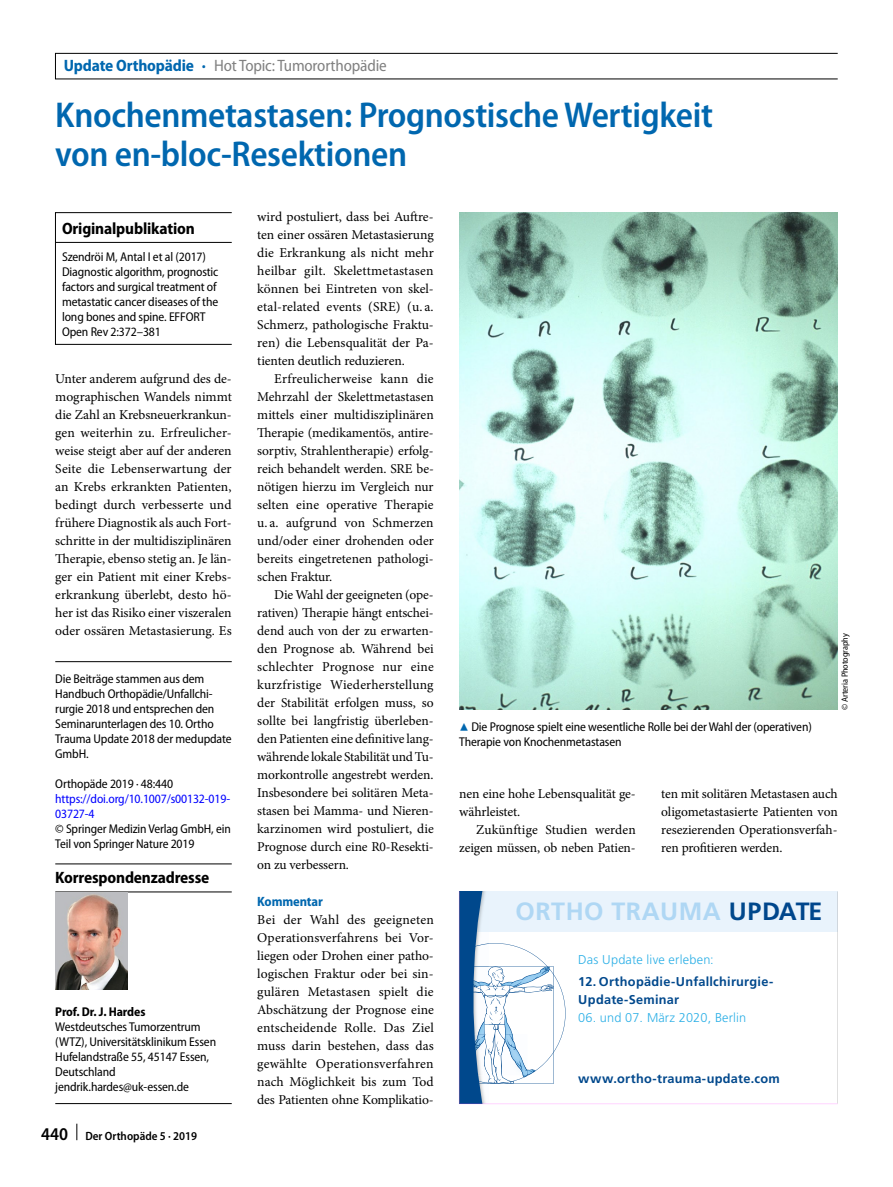
<style>
.page{position:relative;width:893px;height:1187px;background:#fff}
.page>*{position:absolute;margin:0;border:0;box-sizing:border-box;transform-origin:0 0}
.t1{font:600 semi-condensed 36px/39px "Myriad Pro";letter-spacing:-.01em;color:#0067af}
.t2{font:24.9px "Frutiger LT Std Bold 2";letter-spacing:.02em;color:#afd7f4}
.t3{font:semi-condensed 16.5px "Myriad Pro";letter-spacing:-.01em;color:#818181}
.t4{font:700 semi-condensed 16.5px "Myriad Pro";letter-spacing:-.01em;color:#000}
.t5{font:13.5px/18px "Minion Pro";letter-spacing:-.005em;color:#000;text-align:justify}
.t6{font:700 semi-condensed 13.5px "Myriad Pro";letter-spacing:-.01em;color:#0067af}
.t7{font:semi-condensed 12.75px/15px "Myriad Pro";letter-spacing:-.01em;color:#000}
.t8{font:12.75px/18px "Frutiger LT Std Bold 2";letter-spacing:.02em;color:#00488c}
.t9{font:semi-condensed 12.75px/15px "Myriad Pro";letter-spacing:-.01em;color:#00f}
.t10{font:300 12.75px "Frutiger LT Std";letter-spacing:.01em;color:#2bafe6}
.t11{font:12.75px "Frutiger LT Std Light 2";letter-spacing:.015em;color:#2bafe6}
.t12{font:700 semi-condensed 12.75px "Myriad Pro";letter-spacing:-.01em;color:#000}
.t13{font:600 semi-condensed 12px "Myriad Pro";color:#000}
.t14{font:semi-condensed 9px "Myriad Pro";letter-spacing:-.01em;color:#000}
.s1{font-weight:700;color:#0067af}
.s2{font-size:18px}
.s3{font-family:"Blik Buttons";font-stretch:normal;color:#0067af}
.s4{color:#00488c}
.s5{color:#00468c}
.s6{font-family:"Frutiger LT Std";font-weight:700}
.s7{font-family:"Frutiger LT Std Light 2";font-weight:400}
</style>
<div class="page">
<svg style="left:77px;top:1123px;width:1px;height:17px"></svg>
<div style="left:55px;top:53px;width:783px;height:26px;border:1px solid #000"></div>
<hr style="left:55px;top:661px;width:177px;height:1px;background:#000">
<hr style="left:55px;top:863px;width:177px;height:1px;background:#000">
<hr style="left:55px;top:891px;width:177px;height:1px;background:#000">
<hr style="left:55px;top:1103px;width:177px;height:1px;background:#000">
<img style="left:55px;top:892px;width:73px;height:97px">
<hr style="left:56px;top:242px;width:176px;height:1px;background:#000">
<div style="left:55px;top:212px;width:177px;height:132px;border:1px solid #000"></div>
<svg style="left:459px;top:891px;width:379px;height:212px"></svg>
<img style="left:459px;top:212px;width:379px;height:497px">
<p class="t3" style="left:64px;top:57px;width:324px"><span class="s1">Update Orthopädie ·</span> Hot Topic: Tumororthopädie</p>
<h1 class="t1" style="left:55px;top:96px;width:659px">Knochenmetastasen: Prognostische Wertigkeit von en-bloc-Resektionen</h1>
<p class="t4" style="left:62px;top:219px;width:134px">Originalpublikation</p>
<p class="t7" style="left:62px;top:249px;width:158px">Szendröi M, Antal I et al (2017)<br>Diagnostic algorithm, prognostic factors and surgical treatment of metastatic cancer diseases of the long bones and spine. EFFORT<br>Open Rev 2:372–381</p>
<p class="t5" style="left:55px;top:370px;width:178px">Unter anderem aufgrund des de&shy;mographischen Wandels nimmt die Zahl an Krebsneuerkrankun&shy;gen weiterhin zu. Erfreulicher&shy;weise steigt aber auf der anderen Seite die Lebenserwartung der an Krebs erkrankten Patienten, bedingt durch verbesserte und frühere Diagnostik als auch Fort&shy;schritte in der multidisziplinären Therapie, ebenso stetig an. Je län&shy;ger ein Patient mit einer Krebs&shy;erkrankung überlebt, desto hö&shy;her ist das Risiko einer viszeralen oder ossären Metastasierung. Es</p>
<p class="t7" style="left:55px;top:671px;width:178px">Die Beiträge stammen aus dem<br>Handbuch Orthopädie/Unfallchi&shy;rurgie 2018 und entsprechen den<br>Seminarunterlagen des 10. Ortho<br>Trauma Update 2018 der medupdate<br>GmbH.</p>
<p class="t7" style="left:55px;top:776px;width:119px">Orthopäde 2019 · 48:440</p>
<p class="t9" style="left:55px;top:791px;width:176px">https://doi.org/10.1007/s00132-019-<br>03727-4</p>
<p class="t7" style="left:55px;top:821px;width:177px">© Springer Medizin Verlag GmbH, ein<br>Teil von Springer Nature 2019</p>
<p class="t4" style="left:55px;top:868px;width:156px">Korrespondenzadresse</p>
<p class="t12" style="left:55px;top:1004px;width:92px">Prof. Dr. J. Hardes</p>
<p class="t7" style="left:55px;top:1019px;width:162px">Westdeutsches Tumorzentrum (WTZ), Universitätsklinikum Essen<br>Hufelandstraße 55, 45147 Essen,<br>Deutschland jendrik.hardes@uk-essen.de</p>
<p class="t13" style="left:41px;top:1129px;width:157px"><span class="s2">440</span> Der Orthopäde 5 · 2019</p>
<p class="t5" style="left:257px;top:208px;width:178px">wird postuliert, dass bei Auftre&shy;ten einer ossären Metastasierung die Erkrankung als nicht mehr heilbar gilt. Skelettmetastasen können bei Eintreten von skel&shy;etal-related events (SRE) (u. a.<br>Schmerz, pathologische Fraktu&shy;ren) die Lebensqualität der Pa&shy;tienten deutlich reduzieren.</p>
<p class="t5" style="left:257px;top:370px;width:178px;text-indent:17px">Erfreulicherweise kann die Mehrzahl der Skelettmetastasen mittels einer multidisziplinären Therapie (medikamentös, antire&shy;sorptiv, Strahlentherapie) erfolg&shy;reich behandelt werden. SRE be&shy;nötigen hierzu im Vergleich nur selten eine operative Therapie u. a. aufgrund von Schmerzen und/oder einer drohenden oder bereits eingetretenen pathologi&shy;schen Fraktur.</p>
<p class="t5" style="left:257px;top:586px;width:178px;text-indent:17px">Die Wahl der geeigneten (ope&shy;rativen) Therapie hängt entschei&shy;dend auch von der zu erwarten&shy;den Prognose ab. Während bei schlechter Prognose nur eine kurzfristige Wiederherstellung der Stabilität erfolgen muss, so sollte bei langfristig überleben&shy;den Patienten eine definitive lang&shy;währende lokale Stabilität und Tu&shy;morkontrolle angestrebt werden.<br>Insbesondere bei solitären Meta&shy;stasen bei Mamma- und Nieren&shy;karzinomen wird postuliert, die Prognose durch eine R0-Resekti&shy;on zu verbessern.</p>
<p class="t6" style="left:257px;top:893px;width:67px">Kommentar</p>
<p class="t5" style="left:257px;top:910px;width:178px">Bei der Wahl des geeigneten Operationsverfahrens bei Vor&shy;liegen oder Drohen einer patho&shy;logischen Fraktur oder bei sin&shy;gulären Metastasen spielt die Abschätzung der Prognose eine entscheidende Rolle. Das Ziel muss darin bestehen, dass das gewählte Operationsverfahren nach Möglichkeit bis zum Tod des Patienten ohne Komplikatio-</p>
<p class="t7" style="left:459px;top:719px;width:354px"><span class="s3">8</span> Die Prognose spielt eine wesentliche Rolle bei der Wahl der (operativen)<br>Therapie von Knochenmetastasen</p>
<p class="t14" style="left:840px;top:709px;width:78px;rotate:-90deg">© Arteria Photography</p>
<p class="t5" style="left:459px;top:784px;width:178px">nen eine hohe Lebensqualität ge&shy;währleistet.</p>
<p class="t5" style="left:459px;top:820px;width:178px;text-align:right">Zukünftige Studien werden zeigen müssen, ob neben Patien-</p>
<p class="t5" style="left:661px;top:784px;width:178px">ten mit solitären Metastasen auch oligometastasierte Patienten von resezierenden Operationsverfah&shy;ren profitieren werden.</p>
<h2 class="t2" style="left:516px;top:897px;width:308px">ORTHO TRAUMA <span class="s4">UP</span><span class="s5">DATE</span></h2>
<p class="t11" style="left:578px;top:952px;width:137px">Das Update live erleben:</p>
<p class="t8" style="left:578px;top:972px;width:197px"><span class="s6">12</span>. Orthopädie-Unfallchirurgie-<br>Update-Seminar</p>
<p class="t10" style="left:578px;top:1010px;width:169px">06<span class="s7">. und</span> 07<span class="s7">.</span> März <span class="s7">20</span>20<span class="s7">,</span> Berlin</p>
<p class="t8" style="left:578px;top:1069px;width:203px">www.ortho-trauma-update.com</p>
</div>
